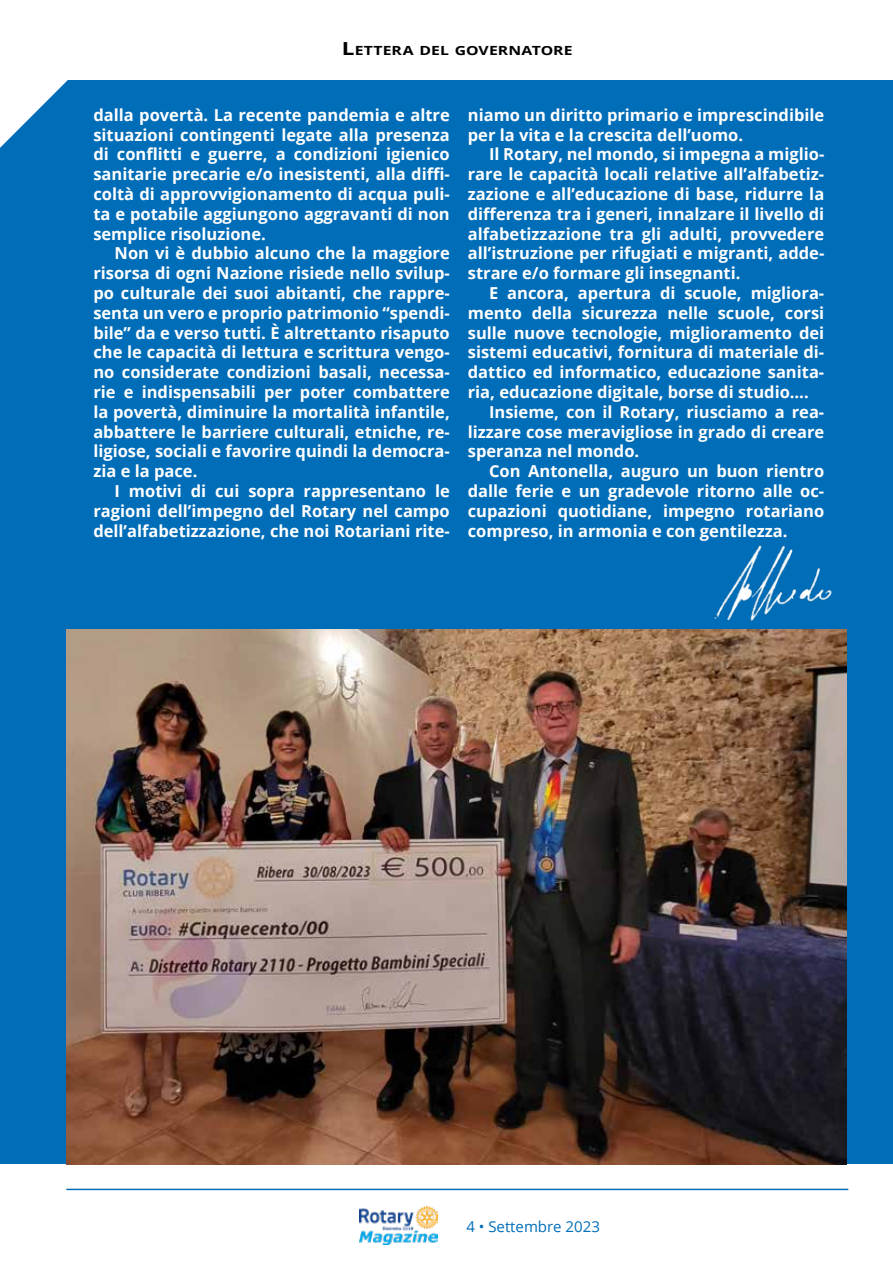
<style>
.page{position:relative;width:893px;height:1263px;background:#fff}
.page>*{position:absolute;margin:0;border:0;box-sizing:border-box;transform-origin:0 0}
.t1{font:700 16.5px "Open Sans";color:#fff}
.t2{font:15px "Open Sans";color:#006db8}
.t3{font:700 12.6px "Open Sans";letter-spacing:.005em;color:#000;scale:1.25 1}
.s1{font-size:18px}
</style>
<div class="page">
<img style="left:359px;top:1206px;width:78px;height:39px">
<hr style="left:66px;top:1189px;width:782px;height:1px;background:#006db8">
<div style="left:0;top:80px;width:893px;height:1084px;background:#006db8"></div>
<svg style="left:0;top:80px;width:68px;height:68px"></svg>
<img style="left:714px;top:545px;width:118px;height:76px">
<img style="left:66px;top:629px;width:781px;height:535px">
<p class="t3" style="left:342px;top:42px;width:186px"><span class="s1">L</span>ETTERA DEL GOVERNATORE</p>
<p class="t1" style="left:93px;top:103px;width:358px">dalla povertà. La recente pandemia e altre</p>
<p class="t1" style="left:93px;top:123px;width:358px">situazioni contingenti legate alla presenza</p>
<p class="t1" style="left:93px;top:143px;width:358px">di conflitti e guerre, a condizioni igienico</p>
<p class="t1" style="left:93px;top:163px;width:358px">sanitarie precarie e/o inesistenti, alla diffi-</p>
<p class="t1" style="left:93px;top:182px;width:358px">coltà di approvvigionamento di acqua puli-</p>
<p class="t1" style="left:93px;top:202px;width:358px">ta e potabile aggiungono aggravanti di non</p>
<p class="t1" style="left:93px;top:222px;width:174px">semplice risoluzione.</p>
<p class="t1" style="left:115px;top:242px;width:337px">Non vi è dubbio alcuno che la maggiore</p>
<p class="t1" style="left:93px;top:262px;width:358px">risorsa di ogni Nazione risiede nello svilup-</p>
<p class="t1" style="left:93px;top:281px;width:358px">po culturale dei suoi abitanti, che rappre-</p>
<p class="t1" style="left:93px;top:301px;width:358px">senta un vero e proprio patrimonio “spendi-</p>
<p class="t1" style="left:93px;top:321px;width:358px">bile” da e verso tutti. È altrettanto risaputo</p>
<p class="t1" style="left:93px;top:341px;width:358px">che le capacità di lettura e scrittura vengo-</p>
<p class="t1" style="left:93px;top:361px;width:358px">no considerate condizioni basali, necessa-</p>
<p class="t1" style="left:93px;top:380px;width:358px">rie e indispensabili per poter combattere</p>
<p class="t1" style="left:93px;top:400px;width:358px">la povertà, diminuire la mortalità infantile,</p>
<p class="t1" style="left:93px;top:420px;width:358px">abbattere le barriere culturali, etniche, re-</p>
<p class="t1" style="left:93px;top:440px;width:358px">ligiose, sociali e favorire quindi la democra-</p>
<p class="t1" style="left:93px;top:460px;width:106px">zia e la pace.</p>
<p class="t1" style="left:115px;top:479px;width:337px">I motivi di cui sopra rappresentano le</p>
<p class="t1" style="left:93px;top:499px;width:358px">ragioni dell’impegno del Rotary nel campo</p>
<p class="t1" style="left:93px;top:519px;width:358px">dell’alfabetizzazione, che noi Rotariani rite-</p>
<p class="t1" style="left:468px;top:103px;width:358px">niamo un diritto primario e imprescindibile</p>
<p class="t1" style="left:468px;top:123px;width:277px">per la vita e la crescita dell’uomo.</p>
<p class="t1" style="left:489px;top:143px;width:337px">Il Rotary, nel mondo, si impegna a miglio-</p>
<p class="t1" style="left:468px;top:163px;width:358px">rare le capacità locali relative all’alfabetiz-</p>
<p class="t1" style="left:468px;top:182px;width:358px">zazione e all’educazione di base, ridurre la</p>
<p class="t1" style="left:468px;top:202px;width:358px">differenza tra i generi, innalzare il livello di</p>
<p class="t1" style="left:468px;top:222px;width:358px">alfabetizzazione tra gli adulti, provvedere</p>
<p class="t1" style="left:468px;top:242px;width:358px">all’istruzione per rifugiati e migranti, adde-</p>
<p class="t1" style="left:468px;top:262px;width:274px">strare e/o formare gli insegnanti.</p>
<p class="t1" style="left:489px;top:281px;width:337px">E ancora, apertura di scuole, migliora-</p>
<p class="t1" style="left:468px;top:301px;width:358px">mento della sicurezza nelle scuole, corsi</p>
<p class="t1" style="left:468px;top:321px;width:358px">sulle nuove tecnologie, miglioramento dei</p>
<p class="t1" style="left:468px;top:341px;width:358px">sistemi educativi, fornitura di materiale di-</p>
<p class="t1" style="left:468px;top:361px;width:358px">dattico ed informatico, educazione sanita-</p>
<p class="t1" style="left:468px;top:380px;width:342px">ria, educazione digitale, borse di studio….</p>
<p class="t1" style="left:489px;top:400px;width:337px">Insieme, con il Rotary, riusciamo a rea-</p>
<p class="t1" style="left:468px;top:420px;width:358px">lizzare cose meravigliose in grado di creare</p>
<p class="t1" style="left:468px;top:440px;width:173px">speranza nel mondo.</p>
<p class="t1" style="left:489px;top:460px;width:337px">Con Antonella, auguro un buon rientro</p>
<p class="t1" style="left:468px;top:479px;width:358px">dalle ferie e un gradevole ritorno alle oc-</p>
<p class="t1" style="left:468px;top:499px;width:358px">cupazioni quotidiane, impegno rotariano</p>
<p class="t1" style="left:468px;top:519px;width:321px">compreso, in armonia e con gentilezza.</p>
<p class="t2" style="left:466px;top:1216px;width:135px">4 • Settembre 2023</p>
</div>
